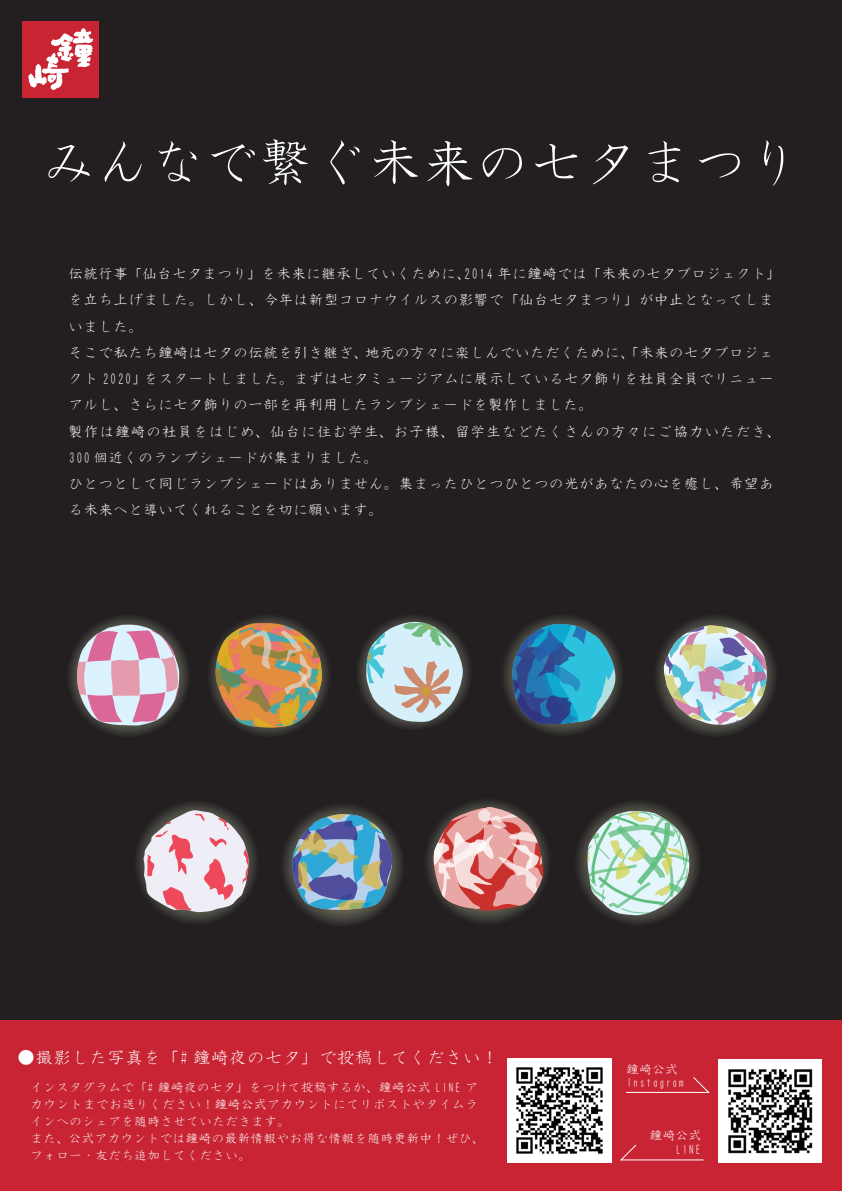
<style>
.page{position:relative;width:842px;height:1191px;background:#231f20}
.page>*{position:absolute;margin:0;border:0;box-sizing:border-box;transform-origin:0 0}
.t1{font:54.3px "HG Kyokashotai";color:#fff}
.t2{font:18px "HG Kyokashotai";color:#fff}
.t3{font:15px/26.2px "HG Kyokashotai";color:#fff}
.t4{font:13px/17px "HG Kyokashotai";color:#fff}
</style>
<div class="page">
<svg style="left:66px;top:613px;width:124px;height:124px"></svg>
<svg style="left:206px;top:613px;width:125px;height:124px"></svg>
<svg style="left:355px;top:613px;width:117px;height:117px"></svg>
<svg style="left:500px;top:613px;width:124px;height:123px"></svg>
<svg style="left:280px;top:802px;width:124px;height:125px"></svg>
<svg style="left:133px;top:799px;width:126px;height:126px"></svg>
<svg style="left:423px;top:797px;width:128px;height:128px"></svg>
<svg style="left:574px;top:798px;width:127px;height:128px"></svg>
<svg style="left:653px;top:613px;width:124px;height:124px"></svg>
<svg style="left:77px;top:624px;width:102px;height:101px;background:#be9eb1"></svg>
<svg style="left:511px;top:624px;width:104px;height:100px;background:#2f799f"></svg>
<svg style="left:587px;top:811px;width:103px;height:104px;background:#a4bfad"></svg>
<svg style="left:663px;top:625px;width:104px;height:100px;background:#a0a5a9"></svg>
<svg style="left:215px;top:623px;width:107px;height:105px;background:#a58151"></svg>
<svg style="left:366px;top:622px;width:97px;height:100px;background:#a6b4b3"></svg>
<svg style="left:143px;top:810px;width:106px;height:102px;background:#c6abb2"></svg>
<svg style="left:292px;top:814px;width:103px;height:96px;background:#688699"></svg>
<svg style="left:430px;top:807px;width:113px;height:104px;background:#bd8684"></svg>
<div style="left:0;top:1020px;width:842px;height:171px;background:#c82434"></div>
<svg style="left:626px;top:1077px;width:84px;height:16px"></svg>
<svg style="left:620px;top:1144px;width:84px;height:17px"></svg>
<img style="left:507px;top:1058px;width:105px;height:104px">
<img style="left:718px;top:1059px;width:103px;height:103px">
<div style="left:22px;top:21px;width:77px;height:77px;background:#c82434"></div>
<svg style="left:28px;top:28px;width:65px;height:62px"></svg>
<h1 class="t1" style="left:41px;top:135px;width:761px">みんなで繋ぐ未来の七夕まつり</h1>
<p class="t3" style="left:68px;top:260px;width:714px">伝統行事「仙台七夕まつり」を未来に継承していくために、2014 年に鐘崎では「未来の七夕プロジェクト」を立ち上げました。しかし、今年は新型コロナウイルスの影響で「仙台七夕まつり」が中止となってしまいました。<br>そこで私たち鐘崎は七夕の伝統を引き継ぎ、地元の方々に楽しんでいただくために、「未来の七夕プロジェクト 2020」をスタートしました。まずは七夕ミュージアムに展示している七夕飾りを社員全員でリニューアルし、さらに七夕飾りの一部を再利用したランプシェードを製作しました。<br>製作は鐘崎の社員をはじめ、仙台に住む学生、お子様、留学生などたくさんの方々にご協力いただき、300個近くのランプシェードが集まりました。<br>ひとつとして同じランプシェードはありません。集まったひとつひとつの光があなたの心を癒し、希望ある未来へと導いてくれることを切に願います。</p>
<p class="t2" style="left:17px;top:1048px;width:483px">●撮影した写真を「# 鐘崎夜の七夕」で投稿してください！</p>
<p class="t4" style="left:30px;top:1078px;width:456px">インスタグラムで「# 鐘崎夜の七夕」をつけて投稿するか、鐘崎公式 LINE アカウントまでお送りください！鐘崎公式アカウントにてリポストやタイムラインへのシェアを随時させていただきます。<br>また、公式アカウントでは鐘崎の最新情報やお得な情報を随時更新中！ぜひ、フォロー・友だち追加してください。</p>
<p class="t4" style="left:626px;top:1061px;width:53px">鐘崎公式</p>
<p class="t4" style="left:626px;top:1073px;width:60px">Instagram</p>
<p class="t4" style="left:650px;top:1126px;width:53px">鐘崎公式</p>
<p class="t4" style="left:675px;top:1141px;width:27px">LINE</p>
</div>
